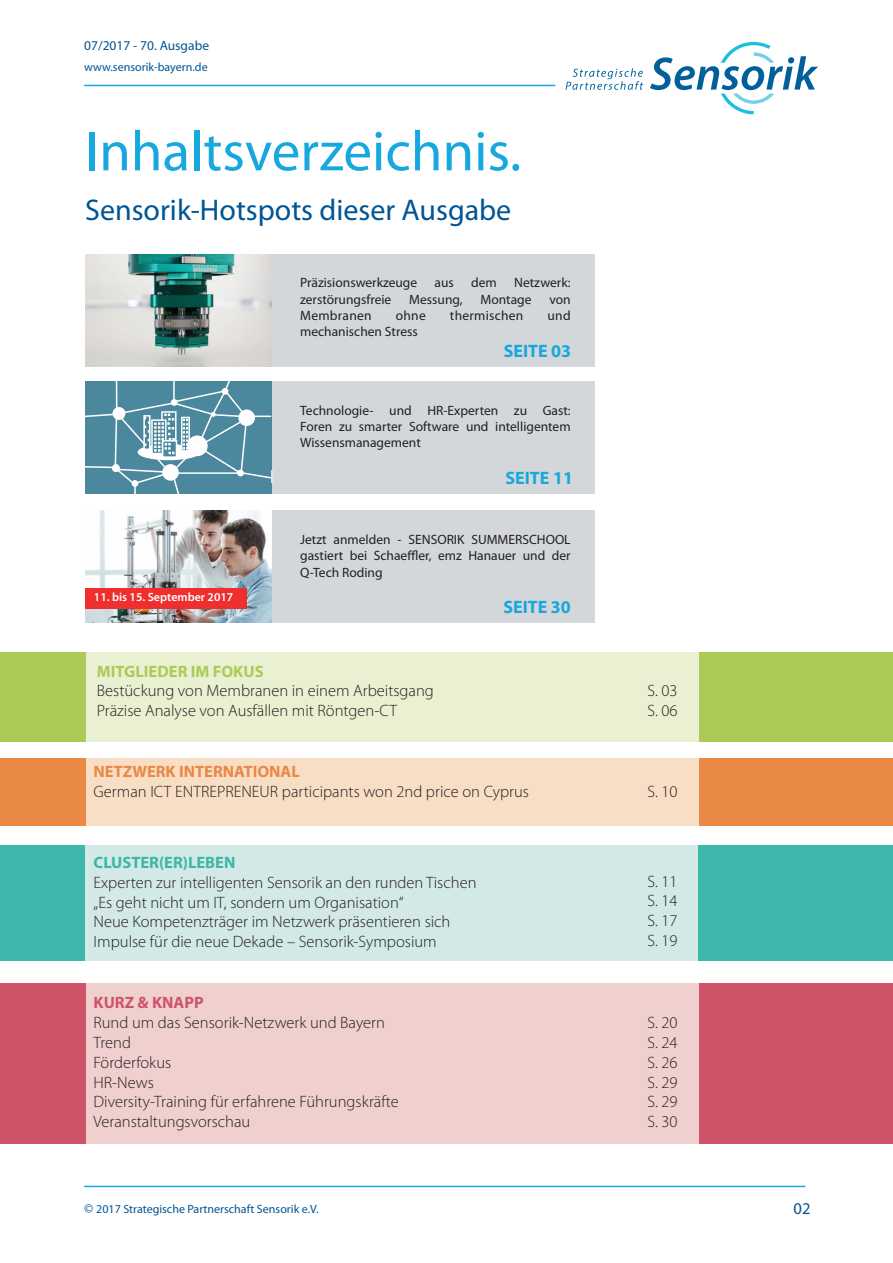
<style>
.page{position:relative;width:893px;height:1263px;background:#fff}
.page>*{position:absolute;margin:0;border:0;box-sizing:border-box;transform-origin:0 0}
.t1{font:57px "Myriad Pro";color:#16a8de}
.t2{font:30px "Myriad Pro";color:#005595}
.t3{font:700 18px "Myriad Pro";color:#16a8de}
.t4{font:300 16.5px/19.8px "Myriad Pro";color:#231f20}
.t5{font:700 16.5px "Myriad Pro";color:#e98945}
.t6{font:700 16.5px "Myriad Pro";color:#accb56}
.t7{font:700 16.5px "Myriad Pro";color:#3cb7a9}
.t8{font:700 16.5px "Myriad Pro";color:#ce5569}
.t9{font:16.5px "Myriad Pro";color:#005595}
.t10{font:13.5px/16.2px "Myriad Pro";color:#231f20;text-align:justify}
.t11{font:13.5px "Myriad Pro";letter-spacing:.02em;color:#231f20}
.t12{font:13.5px "Myriad Pro";color:#005595}
.t13{font:12px "Myriad Pro";color:#005595}
.t14{font:600 12px "Myriad Pro";color:#fff}
.s1{font-size:13.5px}
</style>
<div class="page">
<hr style="left:84px;top:85px;width:471px;height:1px;background:#16a8de">
<hr style="left:84px;top:1186px;width:721px;height:1px;background:#16a8de">
<div style="left:85px;top:254px;width:509px;height:113px;background:#d4d7d9"></div>
<div style="left:0;top:652px;width:893px;height:90px;background:#accb56"></div>
<div style="left:0;top:845px;width:892px;height:116px;background:#3cb7a9"></div>
<div style="left:0;top:983px;width:893px;height:161px;background:#ce5569"></div>
<div style="left:86px;top:652px;width:612px;height:90px;background:#eaf0d2"></div>
<div style="left:85px;top:845px;width:613px;height:116px;background:#d2e9e6"></div>
<div style="left:86px;top:983px;width:612px;height:161px;background:#f0d0ce"></div>
<div style="left:271px;top:382px;width:323px;height:112px;background:#d4d7d9"></div>
<svg style="left:566px;top:68px;width:77px;height:22px"></svg>
<svg style="left:650px;top:42px;width:168px;height:72px"></svg>
<div style="left:0;top:758px;width:893px;height:67px;background:#e98945"></div>
<svg style="left:86px;top:825px;width:612px;height:1px"></svg>
<div style="left:86px;top:758px;width:612px;height:67px;background:#f9dec6"></div>
<img style="left:85px;top:254px;width:186px;height:113px">
<div style="left:85px;top:510px;width:509px;height:113px;background:#d4d7d9"></div>
<img style="left:85px;top:510px;width:186px;height:113px">
<svg style="left:85px;top:381px;width:189px;height:113px;background:#689bad"></svg>
<div style="left:85px;top:588px;width:162px;height:20px;background:#ee2f2d"></div>
<p class="t12" style="left:84px;top:38px;width:126px">07/2017 - 70. Ausgabe</p>
<p class="t13" style="left:84px;top:60px;width:125px">www.sensorik-bayern.de</p>
<h1 class="t1" style="left:85px;top:120px;width:438px">Inhaltsverzeichnis.</h1>
<h2 class="t2" style="left:85px;top:193px;width:428px">Sensorik-Hotspots dieser Ausgabe</h2>
<p class="t10" style="left:300px;top:275px;width:119px">Präzisionswerkzeuge</p>
<p class="t10" style="left:435px;top:275px;width:21px">aus</p>
<p class="t10" style="left:471px;top:275px;width:27px">dem</p>
<p class="t10" style="left:514px;top:275px;width:58px">Netzwerk:</p>
<p class="t10" style="left:300px;top:291px;width:93px">zerstörungsfreie</p>
<p class="t10" style="left:409px;top:291px;width:55px">Messung,</p>
<p class="t10" style="left:480px;top:291px;width:53px">Montage</p>
<p class="t10" style="left:549px;top:291px;width:23px">von</p>
<p class="t11" style="left:300px;top:308px;width:73px">Membranen</p>
<p class="t10" style="left:396px;top:307px;width:31px">ohne</p>
<p class="t11" style="left:450px;top:308px;width:75px">thermischen</p>
<p class="t10" style="left:548px;top:307px;width:25px">und</p>
<p class="t10" style="left:300px;top:324px;width:119px">mechanischen Stress</p>
<p class="t3" style="left:504px;top:341px;width:69px">SEITE 03</p>
<p class="t14" style="left:94px;top:591px;width:141px">11. bis 15. September 2017</p>
<p class="t10" style="left:300px;top:403px;width:272px">Technologie- und HR-Experten zu Gast:<br>Foren zu smarter Software und intelligentem Wissensmanagement</p>
<p class="t3" style="left:505px;top:468px;width:69px">SEITE 11</p>
<p class="t10" style="left:300px;top:532px;width:272px">Jetzt anmelden - SENSORIK SUMMERSCHOOL gastiert bei Schaeffler, emz Hanauer und der Q-Tech Roding</p>
<p class="t3" style="left:503px;top:596px;width:69px">SEITE 30</p>
<p class="t6" style="left:97px;top:662px;width:168px">MITGLIEDER IM FOKUS</p>
<p class="t4" style="left:97px;top:681px;width:338px">Bestückung von Membranen in einem Arbeitsgang<br>Präzise Analyse von Ausfällen mit Röntgen-CT</p>
<p class="t4" style="left:647px;top:681px;width:32px">S. 03<br>S. 06</p>
<p class="t5" style="left:94px;top:762px;width:208px">NETZWERK INTERNATIONAL</p>
<p class="t4" style="left:94px;top:782px;width:437px">German ICT ENTREPRENEUR participants won 2nd price on Cyprus</p>
<p class="t4" style="left:647px;top:782px;width:32px">S. 10</p>
<p class="t7" style="left:94px;top:853px;width:143px">CLUSTER(ER)LEBEN</p>
<p class="t4" style="left:94px;top:873px;width:384px">Experten zur intelligenten Sensorik an den runden Tischen „Es geht nicht um IT, sondern um Organisation“<br>Neue Kompetenzträger im Netzwerk präsentieren sich Impulse für die neue Dekade – Sensorik-Symposium</p>
<p class="t8" style="left:94px;top:994px;width:112px">KURZ &amp; KNAPP</p>
<p class="t4" style="left:94px;top:1013px;width:307px">Rund um das Sensorik-Netzwerk und Bayern<br>Trend<br>Förderfokus<br>HR-News<br>Diversity-Training für erfahrene Führungskräfte<br>Veranstaltungsvorschau</p>
<p class="t4" style="left:647px;top:871px;width:32px;text-align:justify">S. 11<br>S. 14<br>S. 17<br>S. 19</p>
<p class="t4" style="left:647px;top:1013px;width:32px;text-align:justify">S. 20<br>S. 24<br>S. 26<br>S. 29<br>S. 29<br>S. 30</p>
<p class="t13" style="left:84px;top:1203px;width:236px"><span class="s1">©</span> 2017 Strategische Partnerschaft Sensorik e.V.</p>
<p class="t9" style="left:793px;top:1199px;width:18px">02</p>
</div>
